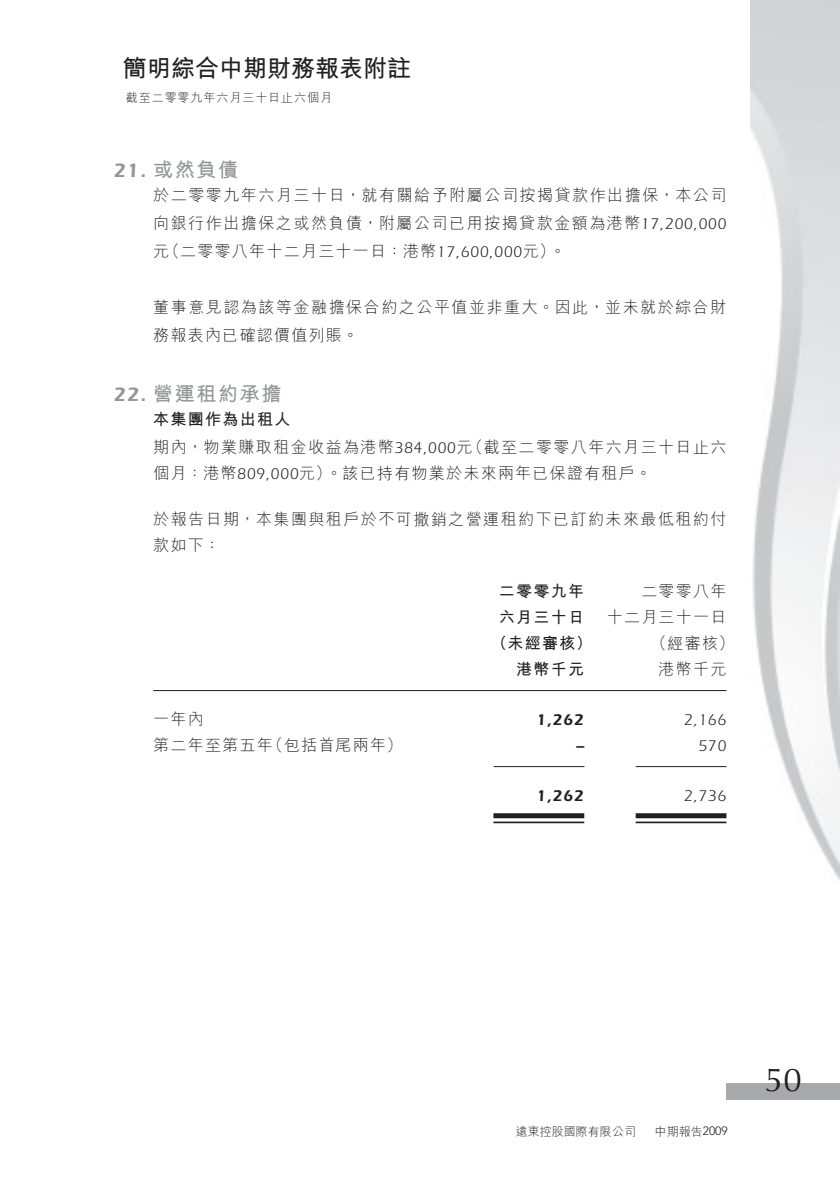
<style>
.page{position:relative;width:840px;height:1191px;background:#fff}
.page>*{position:absolute;margin:0;border:0;box-sizing:border-box;transform-origin:0 0}
.t1{font:33px "Optima LT Std";color:#231f20}
.t2{font:24px "M Hei HK Bold B5 pc H";color:#231f20}
.t3{font:20px "M Hei HK Bold B5 pc H";letter-spacing:.08em;color:#939598}
.t4{font:16px/28px "M Hei HK Light B5 pc H";letter-spacing:.09em;color:#231f20}
.t5{font:16px "M Hei HK Bold B5 pc H";letter-spacing:.08em;color:#231f20}
.t6{font:16px "ITC Eras Std";letter-spacing:.03em;color:#231f20}
.t7{font:600 16px "ITC Eras Std";letter-spacing:.03em;color:#231f20}
.t8{font:12px "M Hei HK Light B5 pc H";letter-spacing:.08em;color:#231f20}
.t9{font:12px "M Hei HK Light B5 pc H";color:#231f20}
.s1{font-family:"ITC Eras Std";font-weight:600}
.s2{font-family:"ITC Eras Std"}
.s3{font-family:"Avenir LT Std";font-weight:300}
</style>
<div class="page">
<div style="left:726px;top:1083px;width:113px;height:17px;background:#a8a9ad"></div>
<img style="left:750px;top:0;width:89px;height:880px">
<hr style="left:153px;top:690px;width:573px;height:1px;background:#231f20">
<hr style="left:493px;top:766px;width:91px;height:1px;background:#231f20">
<hr style="left:635px;top:766px;width:91px;height:1px;background:#231f20">
<div style="left:493px;top:813px;width:91px;height:5px;background:#231f20"></div>
<hr style="left:493px;top:821px;width:91px;height:2px;background:#231f20">
<div style="left:635px;top:813px;width:91px;height:5px;background:#231f20"></div>
<hr style="left:635px;top:821px;width:91px;height:2px;background:#231f20">
<h2 class="t2" style="left:123px;top:59px;width:289px">簡明綜合中期財務報表附註</h2>
<p class="t8" style="left:126px;top:93px;width:208px">截至二零零九年六月三十日止六個月</p>
<p class="t3" style="left:113px;top:162px;width:126px"><span class="s1">21.</span> 或然負債</p>
<p class="t4" style="left:153px;top:183px;width:574px;text-align:justify">於二零零九年六月三十日，就有關給予附屬公司按揭貸款作出擔保，本公司向銀行作出擔保之或然負債，附屬公司已用按揭貸款金額為港幣<span class="s2">17,200,000</span>元（二零零八年十二月三十一日：港幣<span class="s2">17,600,000</span>元）。</p>
<p class="t4" style="left:153px;top:295px;width:574px">董事意見認為該等金融擔保合約之公平值並非重大。因此，並未就於綜合財務報表內已確認價值列賬。</p>
<p class="t3" style="left:113px;top:386px;width:169px"><span class="s1">22.</span> 營運租約承擔</p>
<p class="t5" style="left:153px;top:413px;width:139px">本集團作為出租人</p>
<p class="t4" style="left:153px;top:436px;width:574px;line-height:26px">期內，物業賺取租金收益為港幣<span class="s2">384,000</span>元（截至二零零八年六月三十日止六個月：港幣<span class="s2">809,000</span>元）。該已持有物業於未來兩年已保證有租戶。</p>
<p class="t4" style="left:153px;top:508px;width:574px;line-height:26px">於報告日期，本集團與租戶於不可撒銷之營運租約下已訂約未來最低租約付款如下：</p>
<p class="t5" style="left:498px;top:585px;width:87px">二零零九年</p>
<p class="t4" style="left:641px;top:579px;width:87px">二零零八年</p>
<p class="t5" style="left:498px;top:611px;width:87px">六月三十日</p>
<p class="t4" style="left:606px;top:605px;width:121px">十二月三十一日</p>
<p class="t5" style="left:491px;top:637px;width:102px">（未經審核）</p>
<p class="t4" style="left:650px;top:631px;width:85px">（經審核）</p>
<p class="t5" style="left:516px;top:663px;width:69px">港幣千元</p>
<p class="t4" style="left:658px;top:657px;width:69px">港幣千元</p>
<p class="t4" style="left:153px;top:707px;width:52px">一年內</p>
<p class="t7" style="left:536px;top:710px;width:49px">1,262</p>
<p class="t6" style="left:683px;top:714px;width:44px">2,166</p>
<p class="t4" style="left:153px;top:733px;width:251px">第二年至第五年（包括首尾兩年）</p>
<p class="t7" style="left:575px;top:736px;width:9px">–</p>
<p class="t6" style="left:698px;top:740px;width:30px">570</p>
<p class="t7" style="left:536px;top:786px;width:49px">1,262</p>
<p class="t6" style="left:683px;top:790px;width:44px">2,736</p>
<p class="t9" style="left:515px;top:1126px;width:121px">遠東控股國際有限公司</p>
<p class="t8" style="left:654px;top:1126px;width:74px">中期報告<span class="s3">2009</span></p>
<h1 class="t1" style="left:764px;top:1067px;width:38px">50</h1>
</div>
